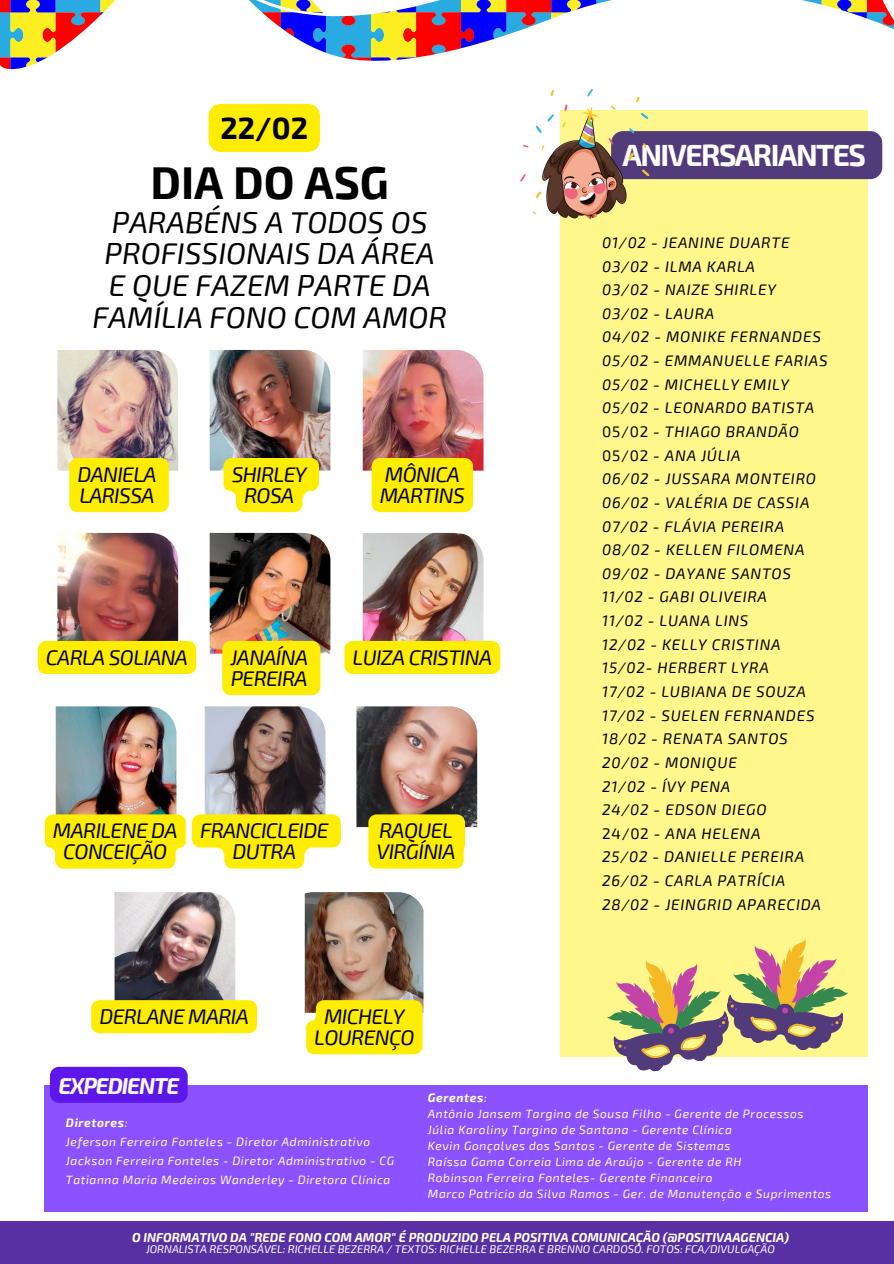
<style>
.page{position:relative;width:894px;height:1264px;background:#fff}
.page>*{position:absolute;margin:0;border:0;box-sizing:border-box;transform-origin:0 0}
.t1{font:700 45px "Exo 2";color:#000}
.t2{font:italic 30px/31.5px "Exo 2";color:#000}
.t3{font:700 30px "Exo 2";letter-spacing:-.05em;color:#fff}
.t4{font:700 30px "Exo 2";color:#000}
.t5{font:italic 700 22.5px "Exo 2";letter-spacing:-.05em;color:#fff}
.t6{font:italic 21.15px/21.1px "Exo 2";letter-spacing:-.03em;color:#000;text-align:center}
.t7{font:italic 15.3px "Exo 2";letter-spacing:.05em;color:#000}
.t8{font:italic 700 12.6px "Exo 2";color:#fff}
.t9{font:italic 12px "Exo 2";letter-spacing:.05em;color:#fff}
.t10{font:italic 700 12px "Exo 2";letter-spacing:.05em;color:#fff}
.t11{font:italic 11.1px "Exo 2";color:#fff}
.s1{font-style:normal}
.s2{font-weight:400}
</style>
<div class="page">
<svg style="left:0;top:0;width:893px;height:70px"></svg>
<div style="left:560px;top:110px;width:307px;height:946px;background:#fff78c"></div>
<div style="left:0;top:1221px;width:893px;height:42px;background:#5730a4"></div>
<div style="left:45px;top:1085px;width:822px;height:127px;background:#8c52ff"></div>
<div style="left:657px;top:131px;width:225px;height:48px;background:#513b7b"></div>
<img style="left:520px;top:89px;width:137px;height:131px">
<div style="left:50px;top:1066px;width:138px;height:36px;background:#5e17eb;border-radius:9px"></div>
<svg style="left:605px;top:938px;width:243px;height:134px"></svg>
<div style="left:208px;top:104px;width:112px;height:48px;background:#ffed00"></div>
<img style="left:209px;top:350px;width:121px;height:120px">
<svg style="left:223px;top:458px;width:96px;height:54px"></svg>
<img style="left:362px;top:350px;width:121px;height:120px">
<div style="left:371px;top:458px;width:102px;height:54px;background:#ffed00"></div>
<img style="left:56px;top:706px;width:120px;height:108px">
<svg style="left:45px;top:814px;width:141px;height:54px"></svg>
<img style="left:205px;top:706px;width:120px;height:108px">
<svg style="left:192px;top:814px;width:149px;height:54px"></svg>
<img style="left:114px;top:892px;width:121px;height:108px">
<div style="left:91px;top:1000px;width:166px;height:33px;background:#ffed00"></div>
<img style="left:305px;top:892px;width:119px;height:120px">
<div style="left:306px;top:1000px;width:116px;height:54px;background:#ffed00"></div>
<img style="left:57px;top:350px;width:121px;height:120px">
<div style="left:69px;top:458px;width:100px;height:54px;background:#ffed00"></div>
<img style="left:209px;top:533px;width:121px;height:120px">
<div style="left:222px;top:641px;width:98px;height:54px;background:#ffed00"></div>
<img style="left:362px;top:533px;width:121px;height:108px">
<div style="left:344px;top:641px;width:156px;height:33px;background:#ffed00"></div>
<img style="left:57px;top:533px;width:121px;height:108px">
<div style="left:38px;top:641px;width:158px;height:33px;background:#ffed00"></div>
<img style="left:356px;top:706px;width:121px;height:121px">
<div style="left:368px;top:814px;width:97px;height:54px;background:#ffed00"></div>
<p class="t4" style="left:220px;top:109px;width:89px">22/02</p>
<p class="t1" style="left:150px;top:154px;width:240px">DIA DO ASG</p>
<p class="t2" style="left:105px;top:205px;width:331px">PARABÉNS A TODOS OS<br>PROFISSIONAIS DA ÁREA</p>
<p class="t2" style="left:109px;top:268px;width:323px">E QUE FAZEM PARTE DA</p>
<p class="t2" style="left:92px;top:300px;width:356px">FAMÍLIA FONO COM AMOR</p>
<p class="t6" style="left:77px;top:462px;width:81px">DANIELA</p>
<p class="t6" style="left:79px;top:483px;width:77px">LARISSA</p>
<p class="t6" style="left:232px;top:462px;width:77px">SHIRLEY</p>
<p class="t6" style="left:244px;top:483px;width:52px">ROSA</p>
<p class="t6" style="left:385px;top:462px;width:76px">MÔNICA</p>
<p class="t6" style="left:379px;top:483px;width:87px">MARTINS</p>
<p class="t6" style="left:230px;top:645px;width:79px">JANAÍNA</p>
<p class="t6" style="left:231px;top:666px;width:78px">PEREIRA</p>
<p class="t6" style="left:46px;top:645px;width:144px">CARLA SOLIANA</p>
<p class="t6" style="left:352px;top:645px;width:141px">LUIZA CRISTINA</p>
<p class="t6" style="left:53px;top:819px;width:126px">MARILENE DA<br>CONCEIÇÃO</p>
<p class="t6" style="left:200px;top:819px;width:130px">FRANCICLEIDE</p>
<p class="t6" style="left:232px;top:840px;width:65px">DUTRA</p>
<p class="t6" style="left:379px;top:819px;width:75px">RAQUEL</p>
<p class="t6" style="left:376px;top:840px;width:80px">VIRGÍNIA</p>
<p class="t6" style="left:99px;top:1004px;width:151px">DERLANE MARIA</p>
<p class="t6" style="left:324px;top:1004px;width:82px">MICHELY</p>
<p class="t6" style="left:314px;top:1025px;width:102px">LOURENÇO</p>
<p class="t3" style="left:622px;top:136px;width:245px">ANIVERSARIANTES</p>
<p class="t7" style="left:602px;top:233px;width:189px">01/02 - JEANINE DUARTE</p>
<p class="t7" style="left:602px;top:256px;width:154px">03/02 - ILMA KARLA</p>
<p class="t7" style="left:602px;top:280px;width:175px">03/02 - NAIZE SHIRLEY</p>
<p class="t7" style="left:602px;top:303px;width:114px">03/02 - LAURA</p>
<p class="t7" style="left:602px;top:327px;width:220px">04/02 - MONIKE FERNANDES</p>
<p class="t7" style="left:602px;top:351px;width:227px">05/02 - EMMANUELLE FARIAS</p>
<p class="t7" style="left:602px;top:374px;width:188px">05/02 - MICHELLY EMILY</p>
<p class="t7" style="left:602px;top:398px;width:213px">05/02 - LEONARDO BATISTA</p>
<p class="t7" style="left:602px;top:422px;width:198px"><span class="s1">05/02</span> - THIAGO BRANDÃO</p>
<p class="t7" style="left:602px;top:445px;width:140px"><span class="s1">05/02</span> - ANA JÚLIA</p>
<p class="t7" style="left:602px;top:469px;width:215px">06/02 - JUSSARA MONTEIRO</p>
<p class="t7" style="left:602px;top:492px;width:209px">06/02 - VALÉRIA DE CASSIA</p>
<p class="t7" style="left:602px;top:516px;width:183px">07/02 - FLÁVIA PEREIRA</p>
<p class="t7" style="left:602px;top:540px;width:204px">08/02 - KELLEN FILOMENA</p>
<p class="t7" style="left:602px;top:563px;width:190px">09/02 - DAYANE SANTOS</p>
<p class="t7" style="left:602px;top:587px;width:166px">11/02 - GABI OLIVEIRA</p>
<p class="t7" style="left:602px;top:611px;width:148px">11/02 - LUANA LINS</p>
<p class="t7" style="left:602px;top:634px;width:180px">12/02 - KELLY CRISTINA</p>
<p class="t7" style="left:602px;top:658px;width:168px">15/02- HERBERT LYRA</p>
<p class="t7" style="left:602px;top:681px;width:205px">17/02 - LUBIANA DE SOUZA</p>
<p class="t7" style="left:602px;top:705px;width:214px">17/02 - SUELEN FERNANDES</p>
<p class="t7" style="left:602px;top:729px;width:187px">18/02 - RENATA SANTOS</p>
<p class="t7" style="left:602px;top:752px;width:136px">20/02 - MONIQUE</p>
<p class="t7" style="left:602px;top:776px;width:130px">21/02 - ÍVY PENA</p>
<p class="t7" style="left:602px;top:800px;width:166px">24/02 - EDSON DIEGO</p>
<p class="t7" style="left:602px;top:823px;width:160px"><span class="s1">24/02</span> - ANA HELENA</p>
<p class="t7" style="left:602px;top:847px;width:203px">25/02 - DANIELLE PEREIRA</p>
<p class="t7" style="left:602px;top:870px;width:185px">26/02 - CARLA PATRÍCIA</p>
<p class="t7" style="left:602px;top:894px;width:220px">28/02 - JEINGRID APARECIDA</p>
<p class="t5" style="left:58px;top:1071px;width:122px">EXPEDIENTE</p>
<p class="t10" style="left:66px;top:1115px;width:63px">Diretores<span class="s2">:</span></p>
<p class="t9" style="left:66px;top:1134px;width:306px">Jeferson Ferreira Fonteles - Diretor Administrativo</p>
<p class="t9" style="left:66px;top:1153px;width:330px">Jackson Ferreira Fonteles - Diretor Administrativo - CG</p>
<p class="t9" style="left:66px;top:1172px;width:326px">Tatianna Maria Medeiros Wanderley - Diretora Clínica</p>
<p class="t10" style="left:428px;top:1089px;width:60px">Gerentes<span class="s2">:</span></p>
<p class="t9" style="left:428px;top:1105px;width:377px">Antônio Jansem Targino de Sousa Filho - Gerente de Processos</p>
<p class="t9" style="left:428px;top:1121px;width:305px">Júlia Karoliny Targino de Santana - Gerente Clínica</p>
<p class="t9" style="left:428px;top:1137px;width:304px">Kevin Gonçalves dos Santos - Gerente de Sistemas</p>
<p class="t9" style="left:428px;top:1153px;width:315px">Raíssa Gama Correia Lima de Araújo - Gerente de RH</p>
<p class="t9" style="left:428px;top:1169px;width:286px">Robinson Ferreira Fonteles- Gerente Financeiro</p>
<p class="t9" style="left:428px;top:1185px;width:405px">Marco Patricio da Silva Ramos - Ger. de Manutenção e Suprimentos</p>
<p class="t8" style="left:132px;top:1228px;width:658px">O INFORMATIVO DA "REDE FONO COM AMOR" É PRODUZIDO PELA POSITIVA COMUNICAÇÃO (@POSITIVAAGENCIA)</p>
<p class="t11" style="left:146px;top:1241px;width:630px">JORNALISTA RESPONSÁVEL: RICHELLE BEZERRA / TEXTOS: RICHELLE BEZERRA E BRENNO CARDOSO. FOTOS: FCA/DIVULGAÇÃO</p>
</div>
